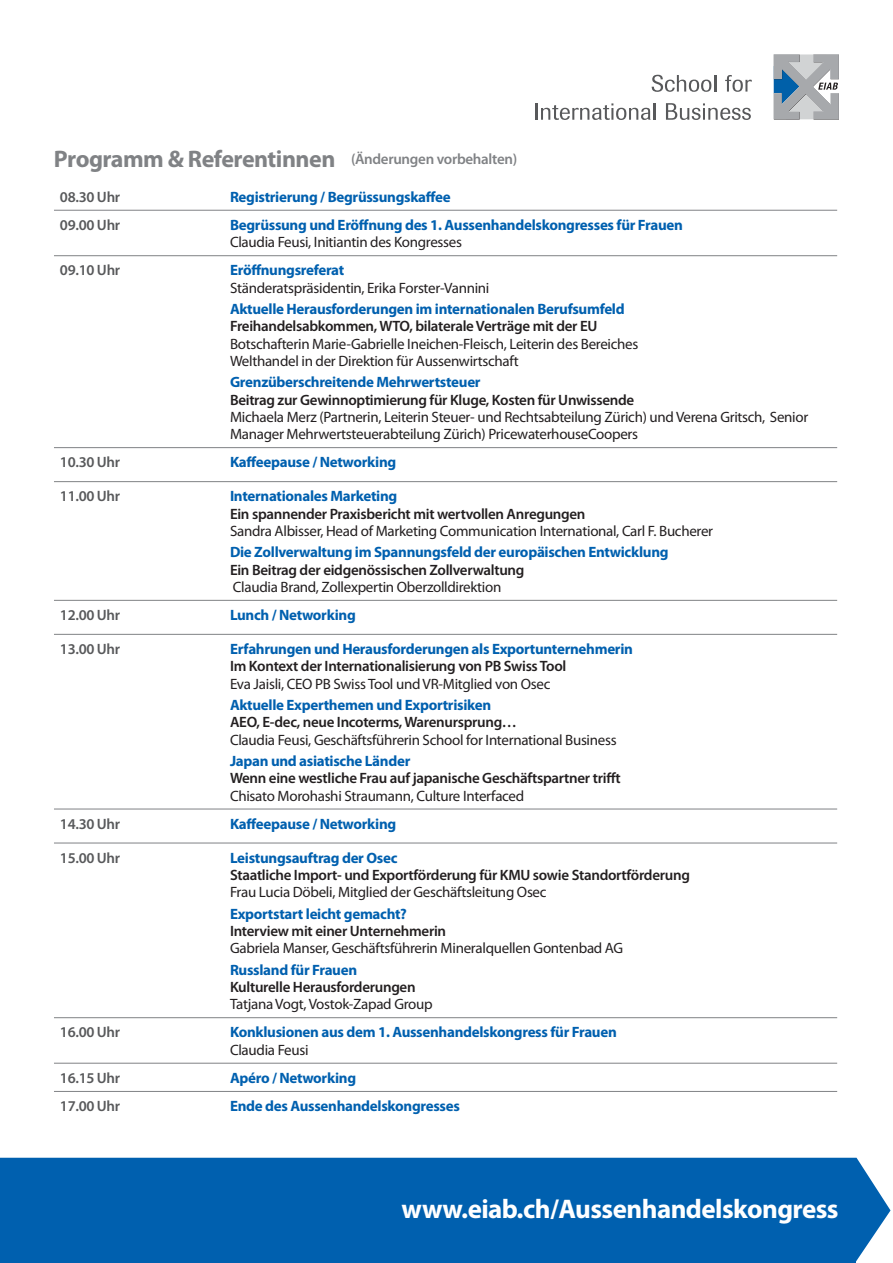
<style>
.page{position:relative;width:893px;height:1263px;background:#fff}
.page>*{position:absolute;margin:0;border:0;box-sizing:border-box;transform-origin:0 0}
.t1{font:700 27px "Myriad Pro";letter-spacing:-.02em;color:#fff}
.t2{font:700 24px "Myriad Pro";letter-spacing:-.02em;color:#808285}
.t3{font:15px/17.2px "Myriad Pro";letter-spacing:-.02em;color:#231f20}
.t4{font:700 15px "Myriad Pro";letter-spacing:-.02em;color:#0060af}
.t5{font:600 15px "Myriad Pro";letter-spacing:-.02em;color:#231f20}
.t6{font:600 15px "Myriad Pro";letter-spacing:-.02em;color:#58595b}
.t7{font:600 15px "Myriad Pro";letter-spacing:-.02em;color:#808285}
</style>
<div class="page">
<div style="left:0;top:1158px;width:890px;height:105px;background:#0060af"></div>
<svg style="left:773px;top:54px;width:66px;height:66px;background:#a3aeb7"></svg>
<svg style="left:652px;top:75px;width:64px;height:17px"></svg>
<svg style="left:725px;top:75px;width:27px;height:17px"></svg>
<svg style="left:535px;top:103px;width:120px;height:17px"></svg>
<svg style="left:666px;top:103px;width:85px;height:17px"></svg>
<hr style="left:54px;top:210px;width:783px;height:1px;background:#808285">
<hr style="left:54px;top:255px;width:783px;height:1px;background:#808285">
<hr style="left:54px;top:447px;width:783px;height:1px;background:#808285">
<hr style="left:54px;top:481px;width:783px;height:1px;background:#808285">
<hr style="left:54px;top:600px;width:783px;height:1px;background:#808285">
<hr style="left:54px;top:634px;width:783px;height:1px;background:#808285">
<hr style="left:54px;top:809px;width:783px;height:1px;background:#808285">
<hr style="left:54px;top:843px;width:783px;height:1px;background:#808285">
<hr style="left:54px;top:1017px;width:783px;height:1px;background:#808285">
<hr style="left:54px;top:1063px;width:783px;height:1px;background:#808285">
<hr style="left:54px;top:1091px;width:783px;height:1px;background:#808285">
<h2 class="t2" style="left:54px;top:150px;width:283px">Programm &amp; Referentinnen</h2>
<p class="t6" style="left:60px;top:191px;width:62px">08.30 Uhr</p>
<p class="t4" style="left:230px;top:191px;width:222px">Registrierung / Begrüssungskaffee</p>
<p class="t6" style="left:60px;top:219px;width:62px">09.00 Uhr</p>
<p class="t4" style="left:230px;top:219px;width:454px">Begrüssung und Eröffnung des 1. Aussenhandelskongresses für Frauen</p>
<p class="t3" style="left:230px;top:235px;width:233px">Claudia Feusi, Initiantin des Kongresses</p>
<p class="t6" style="left:60px;top:265px;width:62px">09.10 Uhr</p>
<p class="t4" style="left:230px;top:265px;width:116px">Eröffnungsreferat</p>
<p class="t3" style="left:230px;top:280px;width:261px">Ständeratspräsidentin, Erika Forster-Vannini</p>
<p class="t4" style="left:230px;top:303px;width:396px">Aktuelle Herausforderungen im internationalen Berufsumfeld</p>
<p class="t5" style="left:230px;top:321px;width:369px">Freihandelsabkommen, WTO, bilaterale Verträge mit der EU</p>
<p class="t3" style="left:230px;top:336px;width:410px">Botschafterin Marie-Gabrielle Ineichen-Fleisch, Leiterin des Bereiches<br>Welthandel in der Direktion für Aussenwirtschaft</p>
<p class="t4" style="left:230px;top:377px;width:252px">Grenzüberschreitende Mehrwertsteuer</p>
<p class="t5" style="left:230px;top:394px;width:406px">Beitrag zur Gewinnoptimierung für Kluge, Kosten für Unwissende</p>
<p class="t3" style="left:230px;top:409px;width:580px">Michaela Merz (Partnerin, Leiterin Steuer- und Rechtsabteilung Zürich) und Verena Gritsch, Senior<br>Manager Mehrwertsteuerabteilung Zürich) PricewaterhouseCoopers</p>
<p class="t6" style="left:60px;top:457px;width:62px">10.30 Uhr</p>
<p class="t4" style="left:230px;top:457px;width:168px">Kaffeepause / Networking</p>
<p class="t6" style="left:60px;top:491px;width:62px">11.00 Uhr</p>
<p class="t4" style="left:230px;top:491px;width:169px">Internationales Marketing</p>
<p class="t5" style="left:230px;top:508px;width:357px">Ein spannender Praxisbericht mit wertvollen Anregungen</p>
<p class="t3" style="left:230px;top:523px;width:485px">Sandra Albisser, Head of Marketing Communication International, Carl F. Bucherer</p>
<p class="t4" style="left:230px;top:547px;width:440px">Die Zollverwaltung im Spannungsfeld der europäischen Entwicklung</p>
<p class="t5" style="left:230px;top:564px;width:296px">Ein Beitrag der eidgenössischen Zollverwaltung</p>
<p class="t3" style="left:233px;top:579px;width:270px">Claudia Brand, Zollexpertin Oberzolldirektion</p>
<p class="t6" style="left:60px;top:609px;width:62px">12.00 Uhr</p>
<p class="t4" style="left:230px;top:609px;width:127px">Lunch / Networking</p>
<p class="t6" style="left:60px;top:643px;width:62px">13.00 Uhr</p>
<p class="t4" style="left:230px;top:643px;width:404px">Erfahrungen und Herausforderungen als Exportunternehmerin</p>
<p class="t5" style="left:230px;top:661px;width:338px">Im Kontext der Internationalisierung von PB Swiss Tool</p>
<p class="t3" style="left:230px;top:676px;width:322px">Eva Jaisli, CEO PB Swiss Tool und VR-Mitglied von Osec</p>
<p class="t4" style="left:230px;top:699px;width:263px">Aktuelle Experthemen und Exportrisiken</p>
<p class="t5" style="left:230px;top:717px;width:288px">AEO, E-dec, neue Incoterms, Warenursprung…</p>
<p class="t3" style="left:230px;top:732px;width:388px">Claudia Feusi, Geschäftsführerin School for International Business</p>
<p class="t4" style="left:230px;top:755px;width:182px">Japan und asiatische Länder</p>
<p class="t5" style="left:230px;top:773px;width:392px">Wenn eine westliche Frau auf japanische Geschäftspartner trifft</p>
<p class="t3" style="left:230px;top:788px;width:296px">Chisato Morohashi Straumann, Culture Interfaced</p>
<p class="t6" style="left:60px;top:818px;width:62px">14.30 Uhr</p>
<p class="t4" style="left:230px;top:818px;width:168px">Kaffeepause / Networking</p>
<p class="t6" style="left:60px;top:852px;width:62px">15.00 Uhr</p>
<p class="t4" style="left:230px;top:852px;width:169px">Leistungsauftrag der Osec</p>
<p class="t5" style="left:230px;top:869px;width:461px">Staatliche Import- und Exportförderung für KMU sowie Standortförderung</p>
<p class="t3" style="left:230px;top:885px;width:318px">Frau Lucia Döbeli, Mitglied der Geschäftsleitung Osec</p>
<p class="t4" style="left:230px;top:908px;width:178px">Exportstart leicht gemacht?</p>
<p class="t5" style="left:230px;top:925px;width:218px">Interview mit einer Unternehmerin</p>
<p class="t3" style="left:230px;top:941px;width:395px">Gabriela Manser, Geschäftsführerin Mineralquellen Gontenbad AG</p>
<p class="t4" style="left:230px;top:964px;width:129px">Russland für Frauen</p>
<p class="t5" style="left:230px;top:981px;width:187px">Kulturelle Herausforderungen</p>
<p class="t3" style="left:230px;top:996px;width:204px">Tatjana Vogt, Vostok-Zapad Group</p>
<p class="t6" style="left:60px;top:1027px;width:62px">16.00 Uhr</p>
<p class="t4" style="left:230px;top:1027px;width:388px">Konklusionen aus dem 1. Aussenhandelskongress für Frauen</p>
<p class="t3" style="left:230px;top:1042px;width:80px">Claudia Feusi</p>
<p class="t6" style="left:60px;top:1072px;width:62px">16.15 Uhr</p>
<p class="t4" style="left:230px;top:1072px;width:128px">Apéro / Networking</p>
<p class="t6" style="left:60px;top:1100px;width:62px">17.00 Uhr</p>
<p class="t4" style="left:230px;top:1100px;width:231px">Ende des Aussenhandelskongresses</p>
<p class="t7" style="left:351px;top:154px;width:168px">(Änderungen vorbehalten)</p>
<h1 class="t1" style="left:402px;top:1198px;width:438px">www.eiab.ch/Aussenhandelskongress</h1>
</div>
